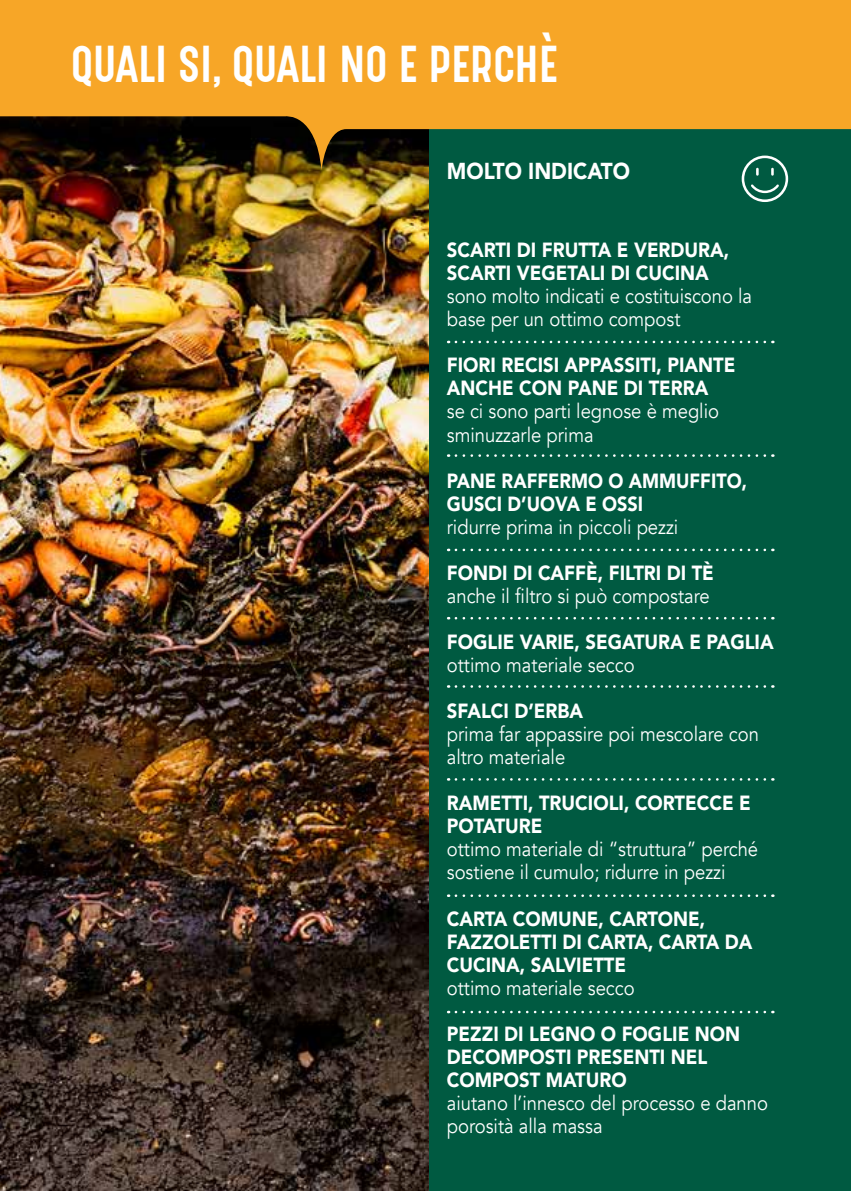
<style>
.page{position:relative;width:851px;height:1191px;background:#fff}
.page>*{position:absolute;margin:0;border:0;box-sizing:border-box;transform-origin:0 0}
.t1{font:44px "Gotcha Gothic";color:#fff}
.t2{font:900 23px "Avenir";color:#fff;scale:.9 1}
.t3{font:20.4px/23px "Avenir";color:#fff;scale:.9 1}
.t4{font:900 20.4px/23px "Avenir";color:#fff;scale:.9 1}
.t5{font:900 20.4px/23px "Avenir";color:#fff;scale:.88 1}
</style>
<div class="page">
<div style="left:385px;top:0;width:465px;height:1191px;background:#005a41"></div>
<img style="left:0;top:170px;width:428px;height:1021px">
<svg style="left:0;top:0;width:850px;height:170px;background:#b98725"></svg>
<svg style="left:456px;top:341px;width:317px;height:2px"></svg>
<svg style="left:456px;top:454px;width:317px;height:3px"></svg>
<svg style="left:456px;top:548px;width:317px;height:3px"></svg>
<svg style="left:456px;top:617px;width:317px;height:2px"></svg>
<svg style="left:456px;top:685px;width:317px;height:3px"></svg>
<svg style="left:456px;top:778px;width:317px;height:2px"></svg>
<svg style="left:456px;top:894px;width:317px;height:3px"></svg>
<svg style="left:456px;top:1010px;width:317px;height:3px"></svg>
<div style="left:741px;top:156px;width:47px;height:46px;border:3px solid #fff;border-radius:50%"></div>
<svg style="left:748px;top:184px;width:33px;height:10px"></svg>
<h1 class="t1" style="left:71px;top:30px;width:488px">QUALI SI, QUALI NO E PERCHÈ</h1>
<p class="t2" style="left:447px;top:151px;width:205px">MOLTO INDICATO</p>
<p class="t4" style="left:447px;top:238px;width:315px">SCARTI DI FRUTTA E VERDURA,<br>SCARTI VEGETALI DI CUCINA</p>
<p class="t3" style="left:447px;top:285px;width:341px">sono molto indicati e costituiscono la base per un ottimo compost</p>
<p class="t4" style="left:447px;top:353px;width:322px">FIORI RECISI APPASSITI, PIANTE<br>ANCHE CON PANE DI TERRA</p>
<p class="t3" style="left:447px;top:400px;width:304px">se ci sono parti legnose è meglio sminuzzarle prima</p>
<p class="t5" style="left:447px;top:468px;width:342px">PANE RAFFERMO O AMMUFFITO,<br>GUSCI D’UOVA E OSSI</p>
<p class="t3" style="left:447px;top:515px;width:259px">ridurre prima in piccoli pezzi</p>
<p class="t4" style="left:447px;top:560px;width:298px">FONDI DI CAFFÈ, FILTRI DI TÈ</p>
<p class="t3" style="left:447px;top:584px;width:294px">anche il filtro si può compostare</p>
<p class="t4" style="left:447px;top:630px;width:364px">FOGLIE VARIE, SEGATURA E PAGLIA</p>
<p class="t3" style="left:447px;top:654px;width:210px">ottimo materiale secco</p>
<p class="t4" style="left:447px;top:699px;width:153px">SFALCI D’ERBA</p>
<p class="t3" style="left:447px;top:723px;width:348px">prima far appassire poi mescolare con altro materiale</p>
<p class="t4" style="left:447px;top:791px;width:339px">RAMETTI, TRUCIOLI, CORTECCE E<br>POTATURE</p>
<p class="t3" style="left:447px;top:838px;width:347px">ottimo materiale di “struttura” perché sostiene il cumulo; ridurre in pezzi</p>
<p class="t4" style="left:447px;top:906px;width:341px">CARTA COMUNE, CARTONE,<br>FAZZOLETTI DI CARTA, CARTA DA<br>CUCINA, SALVIETTE</p>
<p class="t3" style="left:447px;top:976px;width:210px">ottimo materiale secco</p>
<p class="t4" style="left:447px;top:1021px;width:327px">PEZZI DI LEGNO O FOGLIE NON<br>DECOMPOSTI PRESENTI NEL<br>COMPOST MATURO</p>
<p class="t3" style="left:447px;top:1091px;width:358px">aiutano l’innesco del processo e danno porosità alla massa</p>
</div>
